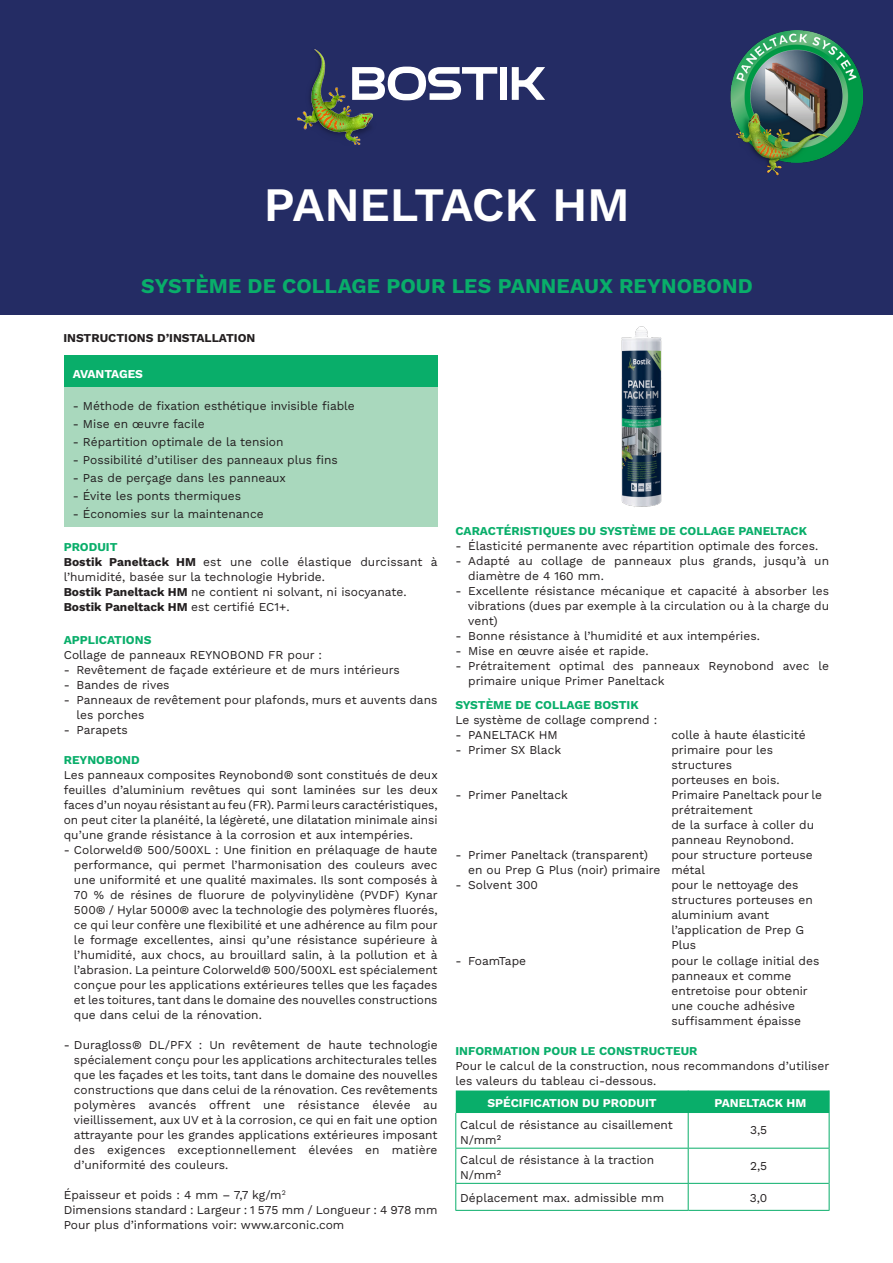
<style>
.page{position:relative;width:893px;height:1263px;background:#fff}
.page>*{position:absolute;margin:0;border:0;box-sizing:border-box;transform-origin:0 0}
.t1{font:600 48px "Work Sans";letter-spacing:-.01em;color:#fff}
.t2{font:21px "Work Sans";color:#09ae6a}
.Copy_Inspring_8_12_light_black{font:12px/15px "Work Sans";color:#231f20}
.SectionHL_8_12_med{font:12px "Work Sans";color:#231f20}
.Copy_Inspring_8_12_light_black-2{font:12px "Work Sans";color:#09ae6a}
.Copy-1_8_12_light_black{font:12px "Work Sans";color:#fff}
.SectionHL_8_12_med-2{font:12px "Work Sans";color:#09ae6a}
.SectionHL_8_12_med-3{font:12px "Work Sans";letter-spacing:-.01em;color:#fff}
.Copy-1_8_12_light_black-2{font:12px "Work Sans";color:#231f20}
</style>
<div class="page">
<div style="left:0;top:0;width:893px;height:315px;background:#242c64"></div>
<img style="left:298px;top:50px;width:74px;height:94px">
<svg style="left:352px;top:67px;width:145px;height:33px"></svg>
<div style="left:500px;top:67px;width:7px;height:33px;background:#fff"></div>
<svg style="left:512px;top:67px;width:33px;height:33px"></svg>
<div style="left:64px;top:355px;width:373px;height:32px;background:#09ae6a"></div>
<div style="left:64px;top:387px;width:373px;height:139px;background:#a9d8bd"></div>
<div style="left:456px;top:1090px;width:374px;height:23px;background:#09ae6a"></div>
<hr style="left:688px;top:1113px;width:1px;height:35px;background:#09ae6a">
<hr style="left:829px;top:1113px;width:1px;height:35px;background:#09ae6a">
<hr style="left:688px;top:1148px;width:1px;height:35px;background:#09ae6a">
<hr style="left:829px;top:1148px;width:1px;height:35px;background:#09ae6a">
<svg style="left:688px;top:1184px;width:1px;height:26px"></svg>
<svg style="left:829px;top:1183px;width:1px;height:27px"></svg>
<hr style="left:455px;top:1148px;width:233px;height:1px;background:#09ae6a">
<hr style="left:688px;top:1148px;width:141px;height:1px;background:#09ae6a">
<hr style="left:455px;top:1183px;width:233px;height:1px;background:#09ae6a">
<hr style="left:688px;top:1183px;width:141px;height:1px;background:#09ae6a">
<hr style="left:455px;top:1210px;width:233px;height:1px;background:#09ae6a">
<hr style="left:688px;top:1210px;width:141px;height:1px;background:#09ae6a">
<hr style="left:455px;top:1113px;width:1px;height:35px;background:#09ae6a">
<hr style="left:455px;top:1148px;width:1px;height:35px;background:#09ae6a">
<svg style="left:455px;top:1184px;width:1px;height:26px"></svg>
<img style="left:730px;top:30px;width:132px;height:146px">
<img style="left:621px;top:326px;width:41px;height:181px">
<p class="t1" style="left:264px;top:168px;width:368px">PANELTACK HM</p>
<p class="t2" style="left:141px;top:269px;width:613px">SYSTÈME DE COLLAGE POUR LES PANNEAUX REYNOBOND</p>
<p class="SectionHL_8_12_med" style="left:63px;top:329px;width:194px">INSTRUCTIONS D’INSTALLATION</p>
<p class="SectionHL_8_12_med-3" style="left:73px;top:365px;width:72px">AVANTAGES</p>
<p class="SectionHL_8_12_med" style="left:73px;top:396px;width:284px">- Méthode de fixation esthétique invisible fiable</p>
<p class="SectionHL_8_12_med" style="left:73px;top:414px;width:133px">- Mise en œuvre facile</p>
<p class="SectionHL_8_12_med" style="left:73px;top:432px;width:212px">- Répartition optimale de la tension</p>
<p class="SectionHL_8_12_med" style="left:73px;top:450px;width:266px">- Possibilité d’utiliser des panneaux plus fins</p>
<p class="SectionHL_8_12_med" style="left:73px;top:468px;width:215px">- Pas de perçage dans les panneaux</p>
<p class="SectionHL_8_12_med" style="left:73px;top:486px;width:170px">- Évite les ponts thermiques</p>
<p class="SectionHL_8_12_med" style="left:73px;top:504px;width:192px">- Économies sur la maintenance</p>
<p class="SectionHL_8_12_med-2" style="left:64px;top:537px;width:55px">PRODUIT</p>
<p class="Copy_Inspring_8_12_light_black" style="left:64px;top:553px;width:375px">Bostik Paneltack HM est une colle élastique durcissant à l’humidité, basée sur la technologie Hybride.</p>
<p class="Copy_Inspring_8_12_light_black" style="left:64px;top:583px;width:344px">Bostik Paneltack HM ne contient ni solvant, ni isocyanate.</p>
<p class="Copy_Inspring_8_12_light_black" style="left:64px;top:598px;width:227px">Bostik Paneltack HM est certifié EC1+.</p>
<p class="SectionHL_8_12_med-2" style="left:64px;top:630px;width:89px">APPLICATIONS</p>
<p class="Copy_Inspring_8_12_light_black" style="left:64px;top:646px;width:260px">Collage de panneaux REYNOBOND FR pour :</p>
<p class="Copy_Inspring_8_12_light_black" style="left:64px;top:661px;width:337px">- Revêtement de façade extérieure et de murs intérieurs</p>
<p class="Copy_Inspring_8_12_light_black" style="left:64px;top:676px;width:107px">- Bandes de rives</p>
<p class="Copy_Inspring_8_12_light_black" style="left:77px;top:691px;width:362px;text-indent:-13px">- Panneaux de revêtement pour plafonds, murs et auvents dans les porches</p>
<p class="Copy_Inspring_8_12_light_black" style="left:64px;top:721px;width:66px">- Parapets</p>
<p class="Copy_Inspring_8_12_light_black-2" style="left:64px;top:750px;width:77px">REYNOBOND</p>
<p class="Copy_Inspring_8_12_light_black" style="left:64px;top:766px;width:375px;text-align:justify">Les panneaux composites Reynobond® sont constitués de deux feuilles d’aluminium revêtues qui sont laminées sur les deux faces d’un noyau résistant au feu (FR). Parmi leurs caractéristiques, on peut citer la planéité, la légèreté, une dilatation minimale ainsi qu’une grande résistance à la corrosion et aux intempéries.</p>
<p class="Copy_Inspring_8_12_light_black" style="left:74px;top:841px;width:365px;text-align:justify;text-indent:-10px">- Colorweld® 500/500XL : Une finition en prélaquage de haute performance, qui permet l’harmonisation des couleurs avec une uniformité et une qualité maximales. Ils sont composés à 70 % de résines de fluorure de polyvinylidène (PVDF) Kynar 500® / Hylar 5000® avec la technologie des polymères fluorés, ce qui leur confère une flexibilité et une adhérence au film pour le formage excellentes, ainsi qu’une résistance supérieure à l’humidité, aux chocs, au brouillard salin, à la pollution et à l’abrasion. La peinture Colorweld® 500/500XL est spécialement conçue pour les applications extérieures telles que les façades et les toitures, tant dans le domaine des nouvelles constructions que dans celui de la rénovation.</p>
<p class="Copy_Inspring_8_12_light_black" style="left:74px;top:1036px;width:365px;text-align:justify;text-indent:-10px">- Duragloss® DL/PFX : Un revêtement de haute technologie spécialement conçu pour les applications architecturales telles que les façades et les toits, tant dans le domaine des nouvelles constructions que dans celui de la rénovation. Ces revêtements polymères avancés offrent une résistance élevée au vieillissement, aux UV et à la corrosion, ce qui en fait une option attrayante pour les grandes applications extérieures imposant des exigences exceptionnellement élevées en matière d’uniformité des couleurs.</p>
<p class="Copy_Inspring_8_12_light_black" style="left:64px;top:1186px;width:224px">Épaisseur et poids : 4 mm – 7,7 kg/m<sup>2</sup></p>
<p class="Copy_Inspring_8_12_light_black" style="left:64px;top:1201px;width:375px">Dimensions standard : Largeur : 1 575 mm / Longueur : 4 978 mm</p>
<p class="Copy_Inspring_8_12_light_black" style="left:64px;top:1216px;width:282px">Pour plus d’informations voir: www.arconic.com</p>
<p class="Copy_Inspring_8_12_light_black-2" style="left:455px;top:522px;width:353px">CARACTÉRISTIQUES DU SYSTÈME DE COLLAGE PANELTACK</p>
<p class="Copy_Inspring_8_12_light_black" style="left:455px;top:538px;width:364px">- Élasticité permanente avec répartition optimale des forces.</p>
<p class="Copy_Inspring_8_12_light_black" style="left:468px;top:553px;width:362px;text-indent:-13px">- Adapté au collage de panneaux plus grands, jusqu’à un diamètre de 4 160 mm.</p>
<p class="Copy_Inspring_8_12_light_black" style="left:468px;top:583px;width:362px;text-align:justify;text-indent:-13px">- Excellente résistance mécanique et capacité à absorber les vibrations (dues par exemple à la circulation ou à la charge du vent)</p>
<p class="Copy_Inspring_8_12_light_black" style="left:455px;top:628px;width:306px">- Bonne résistance à l’humidité et aux intempéries.</p>
<p class="Copy_Inspring_8_12_light_black" style="left:455px;top:643px;width:195px">- Mise en œuvre aisée et rapide.</p>
<p class="Copy_Inspring_8_12_light_black" style="left:468px;top:658px;width:362px;text-indent:-13px">- Prétraitement optimal des panneaux Reynobond avec le primaire unique Primer Paneltack</p>
<p class="Copy_Inspring_8_12_light_black-2" style="left:455px;top:696px;width:185px">SYSTÈME DE COLLAGE BOSTIK</p>
<p class="Copy_Inspring_8_12_light_black" style="left:455px;top:712px;width:203px">Le système de collage comprend :</p>
<p class="Copy_Inspring_8_12_light_black" style="left:455px;top:727px;width:104px">- PANELTACK HM</p>
<p class="Copy_Inspring_8_12_light_black" style="left:671px;top:727px;width:136px">colle à haute élasticité</p>
<p class="Copy_Inspring_8_12_light_black" style="left:455px;top:742px;width:107px">- Primer SX Black</p>
<p class="Copy_Inspring_8_12_light_black" style="left:671px;top:742px;width:110px">primaire pour les structures porteuses en bois.</p>
<p class="Copy_Inspring_8_12_light_black" style="left:455px;top:787px;width:114px">- Primer Paneltack</p>
<p class="Copy_Inspring_8_12_light_black" style="left:671px;top:787px;width:152px">Primaire Paneltack pour le prétraitement</p>
<p class="Copy_Inspring_8_12_light_black" style="left:671px;top:817px;width:144px">de la surface à coller du panneau Reynobond.</p>
<p class="Copy_Inspring_8_12_light_black" style="left:455px;top:847px;width:194px">- Primer Paneltack (transparent)</p>
<p class="Copy_Inspring_8_12_light_black" style="left:468px;top:847px;width:346px;text-indent:203px">pour structure porteuse en ou Prep G Plus (noir) primaire métal</p>
<p class="Copy_Inspring_8_12_light_black" style="left:455px;top:877px;width:84px">- Solvent 300</p>
<p class="Copy_Inspring_8_12_light_black" style="left:671px;top:877px;width:143px">pour le nettoyage des structures porteuses en aluminium avant l’application de Prep G<br>Plus</p>
<p class="Copy_Inspring_8_12_light_black" style="left:455px;top:952px;width:72px">- FoamTape</p>
<p class="Copy_Inspring_8_12_light_black" style="left:671px;top:952px;width:149px">pour le collage initial des</p>
<p class="Copy_Inspring_8_12_light_black" style="left:671px;top:967px;width:138px">panneaux et comme entretoise pour obtenir une couche adhésive suffisamment épaisse</p>
<p class="Copy_Inspring_8_12_light_black-2" style="left:455px;top:1041px;width:244px">INFORMATION POUR LE CONSTRUCTEUR</p>
<p class="Copy_Inspring_8_12_light_black" style="left:455px;top:1057px;width:375px">Pour le calcul de la construction, nous recommandons d’utiliser les valeurs du tableau ci-dessous.</p>
<p class="Copy-1_8_12_light_black" style="left:487px;top:1094px;width:171px">SPÉCIFICATION DU PRODUIT</p>
<p class="Copy-1_8_12_light_black" style="left:714px;top:1094px;width:93px">PANELTACK HM</p>
<p class="Copy_Inspring_8_12_light_black" style="left:460px;top:1116px;width:214px">Calcul de résistance au cisaillement<br>N/mm²</p>
<p class="Copy-1_8_12_light_black-2" style="left:750px;top:1121px;width:19px">3,5</p>
<p class="Copy_Inspring_8_12_light_black" style="left:460px;top:1152px;width:195px">Calcul de résistance à la traction<br>N/mm²</p>
<p class="Copy-1_8_12_light_black-2" style="left:750px;top:1157px;width:19px">2,5</p>
<p class="Copy_Inspring_8_12_light_black" style="left:460px;top:1190px;width:205px">Déplacement max. admissible mm</p>
<p class="Copy-1_8_12_light_black-2" style="left:750px;top:1188px;width:19px">3,0</p>
</div>
